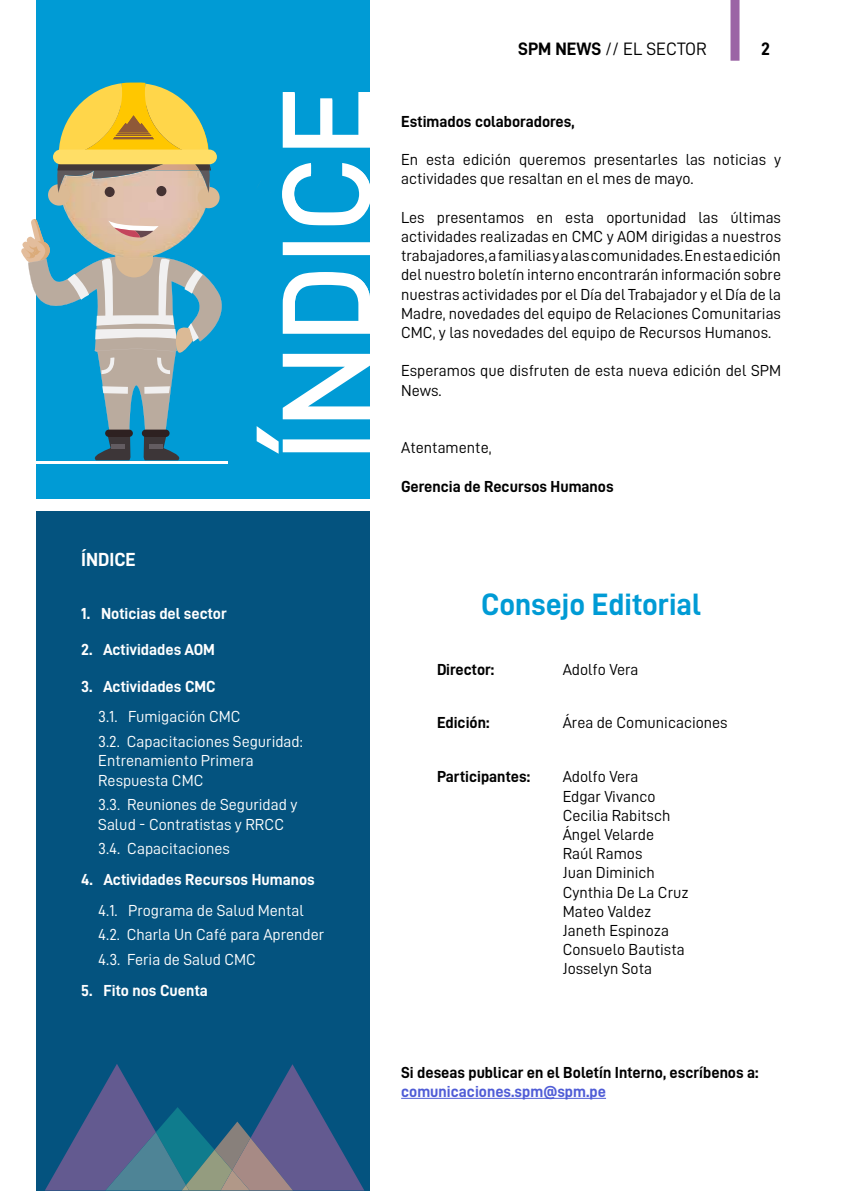
<style>
.page{position:relative;width:842px;height:1191px;background:#fff}
.page>*{position:absolute;margin:0;border:0;box-sizing:border-box;transform-origin:0 0}
.t1{font:31px "D DIN Bold";color:#009bd5}
.t2{font:19px "D DIN Bold";color:#fff}
.t3{font:18px "D DIN";color:#000}
.t4{font:18px "D DIN Bold";color:#000}
.t5{font:16px/19.2px "D DIN";color:#000}
.t6{font:16px/24.9px "D DIN";color:#fff}
.t7{font:16px "D DIN Bold";color:#000}
.t8{font:16px "D DIN Bold";color:#fff}
.t9{font:16px "D DIN Bold";color:#4f5cd6}
.s1{font-family:"D DIN Bold"}
</style>
<div class="page">
<div style="left:730px;top:0;width:9px;height:61px;background:#9b65a5"></div>
<div style="left:36px;top:0;width:333px;height:499px;background:#009bd5"></div>
<div style="left:36px;top:511px;width:333px;height:679px;background:#04537f"></div>
<hr style="left:36px;top:461px;width:192px;height:2px;background:#fff">
<svg style="left:256px;top:93px;width:114px;height:357px"></svg>
<svg style="left:45px;top:1064px;width:319px;height:126px"></svg>
<hr style="left:401px;top:1098px;width:205px;height:1px;background:#4f5cd6">
<img style="left:62px;top:193px;width:148px;height:24px">
<div style="left:197px;top:187px;width:23px;height:21px;background:#dbba94;border-radius:50%"></div>
<div style="left:48px;top:184px;width:22px;height:22px;background:#dbba94;border-radius:50%"></div>
<div style="left:156px;top:186px;width:10px;height:10px;background:#453333;border-radius:50%"></div>
<div style="left:105px;top:187px;width:10px;height:10px;background:#453333;border-radius:50%"></div>
<svg style="left:49px;top:82px;width:169px;height:111px"></svg>
<svg style="left:21px;top:217px;width:201px;height:243px"></svg>
<p class="t2" style="left:81px;top:549px;width:56px">ÍNDICE</p>
<p class="t8" style="left:81px;top:605px;width:147px">1. Noticias del sector</p>
<p class="t8" style="left:81px;top:641px;width:135px">2. Actividades AOM</p>
<p class="t8" style="left:81px;top:677px;width:136px">3. Actividades CMC</p>
<p class="t6" style="left:98px;top:704px;width:206px">3.1. Fumigación CMC<br>3.2. Capacitaciones Seguridad:</p>
<p class="t6" style="left:98px;top:751px;width:157px;line-height:19.2px">Entrenamiento Primera<br>Respuesta CMC</p>
<p class="t6" style="left:98px;top:795px;width:201px;line-height:19.2px">3.3. Reuniones de Seguridad y<br>Salud - Contratistas y RRCC</p>
<p class="t6" style="left:98px;top:836px;width:133px">3.4. Capacitaciones</p>
<p class="t8" style="left:81px;top:870px;width:235px">4. Actividades Recursos Humanos</p>
<p class="t6" style="left:98px;top:897px;width:227px">4.1. Programa de Salud Mental<br>4.2. Charla Un Café para Aprender<br>4.3. Feria de Salud CMC</p>
<p class="t8" style="left:81px;top:981px;width:128px">5. Fito nos Cuenta</p>
<p class="t3" style="left:518px;top:39px;width:190px"><span class="s1">SPM NEWS</span> // EL SECTOR</p>
<p class="t4" style="left:761px;top:39px;width:10px">2</p>
<p class="t7" style="left:401px;top:112px;width:175px">Estimados colaboradores,</p>
<p class="t5" style="left:401px;top:150px;width:381px">En esta edición queremos presentarles las noticias y actividades que resaltan en el mes de mayo.</p>
<p class="t5" style="left:401px;top:207px;width:381px;text-align:justify">Les presentamos en esta oportunidad las últimas actividades realizadas en CMC y AOM dirigidas a nuestros trabajadores, a familias y a las comunidades. En esta edición del nuestro boletín interno encontrarán información sobre nuestras actividades por el Día del Trabajador y el Día de la Madre, novedades del equipo de Relaciones Comunitarias CMC, y las novedades del equipo de Recursos Humanos.</p>
<p class="t5" style="left:401px;top:361px;width:381px">Esperamos que disfruten de esta nueva edición del SPM<br>News.</p>
<p class="t5" style="left:401px;top:438px;width:92px">Atentamente,</p>
<p class="t7" style="left:401px;top:477px;width:214px">Gerencia de Recursos Humanos</p>
<h1 class="t1" style="left:481px;top:587px;width:221px">Consejo Editorial</h1>
<p class="t7" style="left:437px;top:660px;width:59px">Director:</p>
<p class="t5" style="left:563px;top:659px;width:77px">Adolfo Vera</p>
<p class="t7" style="left:437px;top:714px;width:54px">Edición:</p>
<p class="t5" style="left:563px;top:713px;width:166px">Área de Comunicaciones</p>
<p class="t7" style="left:437px;top:768px;width:95px">Participantes:</p>
<p class="t5" style="left:563px;top:767px;width:127px">Adolfo Vera<br>Edgar Vivanco<br>Cecilia Rabitsch<br>Ángel Velarde<br>Raúl Ramos<br>Juan Diminich<br>Cynthia De La Cruz<br>Mateo Valdez<br>Janeth Espinoza<br>Consuelo Bautista<br>Josselyn Sota</p>
<p class="t7" style="left:401px;top:1063px;width:359px">Si deseas publicar en el Boletín Interno, escríbenos a:</p>
<p class="t9" style="left:401px;top:1082px;width:206px">comunicaciones.spm@spm.pe</p>
</div>
